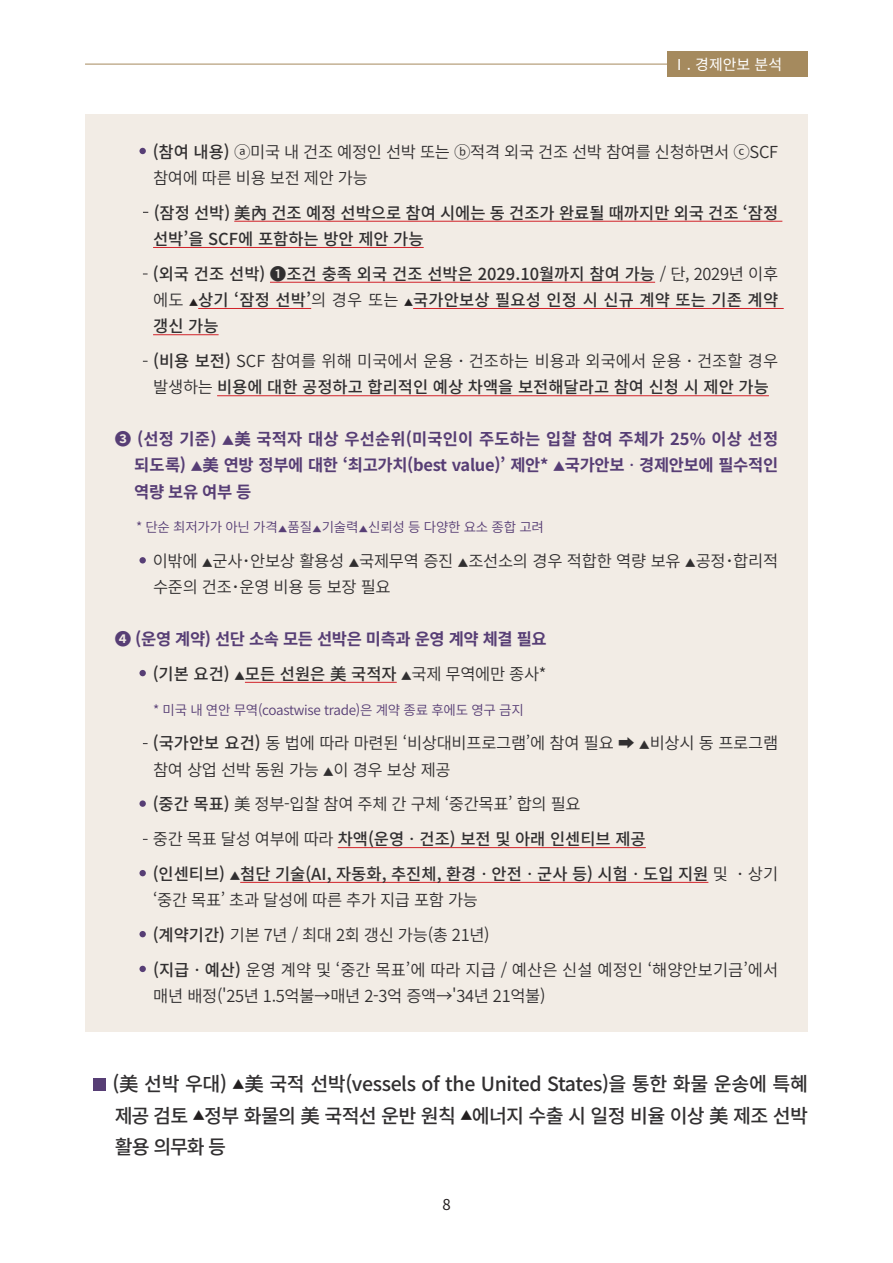
<style>
.page{position:relative;width:893px;height:1263px;background:#fff}
.page>*{position:absolute;margin:0;border:0;box-sizing:border-box;transform-origin:0 0}
.t1{font:500 19.5px/31.5px "Noto Sans CJ Kkr";letter-spacing:-.04em;color:#312f30;text-align:justify}
.t2{font:500 16.5px/26.2px "Noto Sans CJ Kkr";color:#312f30}
.t3{font:600 16.5px/26.2px "Noto Sans CJ Kkr";letter-spacing:-.02em;color:#312f30}
.t4{font:700 16.5px/26.2px "Noto Sans CJ Kkr";letter-spacing:-.02em;color:#573e75;text-align:justify}
.t5{font:600 16.5px/26.2px "Noto Sans CJ Kkr";color:#312f30}
.t6{font:15px "Noto Sans CJ Kkr";color:#fff}
.t7{font:15px "Noto Sans CJ Kkr";color:#231f20}
.t8{font:600 13.5px "Noto Sans CJ Kkr";letter-spacing:-.02em;color:#573e75}
.s1{font-weight:500}
.s2{font-weight:600}
.s3{font-weight:600;font-size:9px;color:#231f20}
.s4{font-weight:500;font-size:12px}
.s5{font-family:"Malgun Gothic";font-weight:400;font-size:10.5px}
.s6{font-size:10.5px}
.s7{font-weight:600;font-size:10.5px}
.s8{font-weight:400;font-size:12px;color:#231f20}
</style>
<div class="page">
<hr style="left:85px;top:64px;width:723px;height:1px;background:#a58a5e">
<div style="left:668px;top:52px;width:140px;height:25px;background:#a58a5e"></div>
<div style="left:85px;top:115px;width:723px;height:917px;background:#f2ece5"></div>
<hr style="left:234px;top:221px;width:548px;height:1px;background:#d1232a">
<hr style="left:153px;top:247px;width:271px;height:1px;background:#d1232a">
<hr style="left:270px;top:282px;width:385px;height:1px;background:#d1232a">
<hr style="left:198px;top:308px;width:113px;height:1px;background:#d1232a">
<hr style="left:413px;top:308px;width:371px;height:1px;background:#d1232a">
<hr style="left:153px;top:334px;width:66px;height:1px;background:#d1232a">
<hr style="left:217px;top:395px;width:552px;height:1px;background:#d1232a">
<hr style="left:245px;top:682px;width:152px;height:1px;background:#d1232a">
<hr style="left:338px;top:847px;width:308px;height:1px;background:#d1232a">
<hr style="left:240px;top:882px;width:468px;height:1px;background:#d1232a">
<div style="left:139px;top:148px;width:7px;height:6px;background:#573e75;border-radius:50%"></div>
<div style="left:139px;top:557px;width:7px;height:6px;background:#573e75;border-radius:50%"></div>
<div style="left:139px;top:670px;width:7px;height:6px;background:#573e75;border-radius:50%"></div>
<div style="left:139px;top:800px;width:7px;height:7px;background:#573e75;border-radius:50%"></div>
<div style="left:139px;top:870px;width:7px;height:6px;background:#573e75;border-radius:50%"></div>
<div style="left:139px;top:931px;width:7px;height:6px;background:#573e75;border-radius:50%"></div>
<div style="left:139px;top:966px;width:7px;height:6px;background:#573e75;border-radius:50%"></div>
<div style="left:94px;top:1078px;width:12px;height:13px;background:#573e75"></div>
<p class="t6" style="left:672px;top:56px;width:112px">Ⅰ. 경제안보 분석</p>
<p class="t3" style="left:153px;top:139px;width:627px"><span class="s1">(참여 내용)</span> ⓐ미국 내 건조 예정인 선박 또는 ⓑ적격 외국 건조 선박 참여를 신청하면서 ⓒSCF 참여에 따른 비용 보전 제안 가능</p>
<p class="t2" style="left:153px;top:200px;width:627px">(잠정 선박) 美內 건조 예정 선박으로 참여 시에는 동 건조가 완료될 때까지만 외국 건조 ‘잠정 선박’을 SCF에 포함하는 방안 제안 가능</p>
<p class="t2" style="left:153px;top:261px;width:627px;text-align:justify">(외국 건조 선박) ❶조건 충족 외국 건조 선박은 2029.10월까지 참여 가능 <span class="s2">/ 단, 2029년 이후 에도</span> <span class="s3">▲</span>상기 ‘잠정 선박’<span class="s2">의 경우 또는</span> <span class="s3">▲</span>국가안보상 필요성 인정 시 신규 계약 또는 기존 계약 갱신 가능</p>
<p class="t2" style="left:153px;top:348px;width:627px">(비용 보전) <span class="s2">SCF 참여를 위해 미국에서 운용</span>ㆍ<span class="s2">건조하는 비용과 외국에서 운용</span>ㆍ<span class="s2">건조할 경우 발생하는</span> 비용에 대한 공정하고 합리적인 예상 차액을 보전해달라고 참여 신청 시 제안 가능</p>
<p class="t4" style="left:134px;top:426px;width:645px;text-indent:-20px">❸ (선정 기준) <span class="s4">▲</span>美 국적자 대상 우선순위(미국인이 주도하는 입찰 참여 주체가 25% 이상 선정 되도록) <span class="s4">▲</span>美 연방 정부에 대한 ‘최고가치(best value)’ 제안* <span class="s4">▲</span>국가안보<span class="s1">ㆍ</span>경제안보에 필수적인 역량 보유 여부 등</p>
<p class="t8" style="left:136px;top:520px;width:409px">* 단순 최저가가 아닌 가격<span class="s5">▲</span>품질<span class="s5">▲</span>기술력<span class="s5">▲</span>신뢰성 등 다양한 요소 종합 고려</p>
<p class="t3" style="left:153px;top:548px;width:627px">이밖에 <span class="s6">▲</span>군사･안보상 활용성 <span class="s6">▲</span>국제무역 증진 <span class="s6">▲</span>조선소의 경우 적합한 역량 보유 <span class="s6">▲</span>공정･합리적 수준의 건조･운영 비용 등 보장 필요</p>
<p class="t4" style="left:115px;top:626px;width:433px">❹ (운영 계약) 선단 소속 모든 선박은 미측과 운영 계약 체결 필요</p>
<p class="t2" style="left:153px;top:661px;width:395px">(기본 요건) <span class="s7">▲</span>모든 선원은 美 국적자 <span class="s7">▲</span><span class="s2">국제 무역에만 종사*</span></p>
<p class="t8" style="left:153px;top:702px;width:372px">* 미국 내 연안 무역(coastwise trade)은 계약 종료 후에도 영구 금지</p>
<p class="t3" style="left:153px;top:730px;width:627px"><span class="s1">(국가안보 요건)</span> 동 법에 따라 마련된 ‘비상대비프로그램’에 참여 필요 ➡ <span class="s6">▲</span>비상시 동 프로그램 참여 상업 선박 동원 가능 <span class="s6">▲</span>이 경우 보상 제공</p>
<p class="t3" style="left:153px;top:791px;width:429px"><span class="s1">(중간 목표)</span> 美 정부-입찰 참여 주체 간 구체 ‘중간목표’ 합의 필요</p>
<p class="t2" style="left:153px;top:826px;width:494px"><span class="s2">중간 목표 달성 여부에 따라</span> 차액(운영ㆍ건조) 보전 및 아래 인센티브 제공</p>
<p class="t2" style="left:153px;top:861px;width:627px">(인센티브) <span class="s7">▲</span>첨단 기술(AI, 자동화, 추진체, 환경ㆍ안전ㆍ군사 등) 시험ㆍ도입 지원 <span class="s2">및</span> ㆍ<span class="s2">상기 ‘중간 목표’ 초과 달성에 따른 추가 지급 포함 가능</span></p>
<p class="t3" style="left:153px;top:922px;width:338px"><span class="s1">(계약기간)</span> 기본 7년 / 최대 2회 갱신 가능(총 21년)</p>
<p class="t5" style="left:153px;top:957px;width:627px"><span class="s1">(지급ㆍ예산)</span> 운영 계약 및 ‘중간 목표’에 따라 지급 / 예산은 신설 예정인 ‘해양안보기금’에서 매년 배정('25년 1.5억불→매년 2-3억 증액→'34년 21억불)</p>
<p class="t1" style="left:113px;top:1069px;width:697px">(美 선박 우대) <span class="s8">▲</span>美 국적 선박(vessels of the United States)을 통한 화물 운송에 특혜 제공 검토 <span class="s8">▲</span>정부 화물의 美 국적선 운반 원칙 <span class="s8">▲</span>에너지 수출 시 일정 비율 이상 美 제조 선박 활용 의무화 등</p>
<p class="t7" style="left:442px;top:1196px;width:10px">8</p>
</div>
